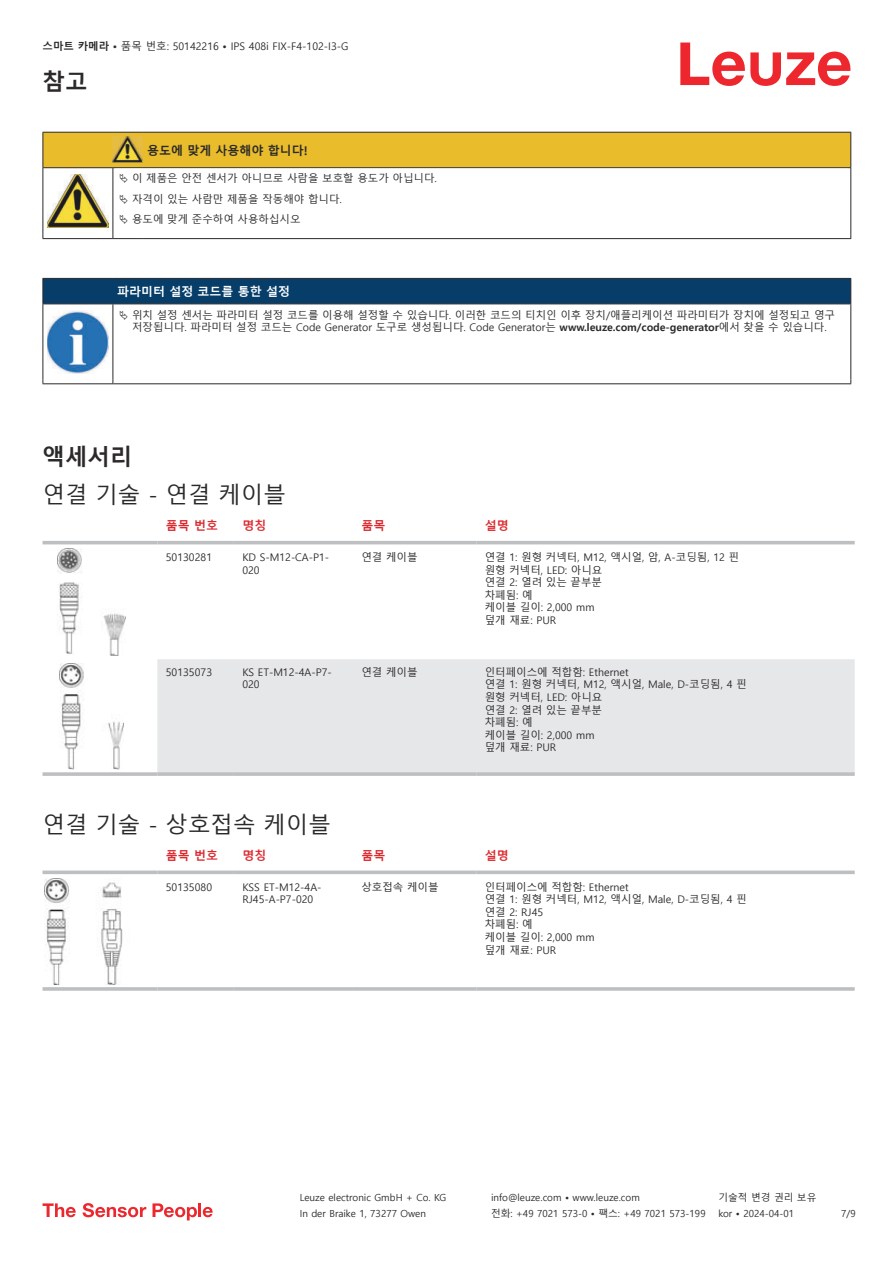
<style>
.page{position:relative;width:893px;height:1263px;background:#fff}
.page>*{position:absolute;margin:0;border:0;box-sizing:border-box;transform-origin:0 0}
.t1{font:22.5px "Malgun Gothic";color:#2b292a}
.t2{font:700 22.5px "Malgun Gothic";color:#2b292a}
.t3{font:700 12px "Malgun Gothic";color:#db2a30}
.t4{font:700 12px "Malgun Gothic";color:#2b292a}
.t5{font:700 12px "Malgun Gothic";color:#fff}
.t6{font:10.5px/12.6px "Malgun Gothic";color:#2b292a}
.t7{font:9.75px "Malgun Gothic";color:#2b292a}
.s1{font-weight:700}
</style>
<div class="page">
<svg style="left:680px;top:43px;width:170px;height:43px"></svg>
<svg style="left:43px;top:544px;width:812px;height:112px"></svg>
<div style="left:157px;top:659px;width:698px;height:113px;background:#e6e7e9"></div>
<hr style="left:43px;top:541px;width:114px;height:3px;background:#bdbfc1">
<hr style="left:157px;top:541px;width:77px;height:3px;background:#bdbfc1">
<hr style="left:234px;top:541px;width:119px;height:3px;background:#bdbfc1">
<hr style="left:353px;top:541px;width:123px;height:3px;background:#bdbfc1">
<hr style="left:476px;top:541px;width:379px;height:3px;background:#bdbfc1">
<svg style="left:43px;top:772px;width:114px;height:4px"></svg>
<hr style="left:157px;top:772px;width:77px;height:4px;background:#c4c6c8">
<hr style="left:234px;top:772px;width:119px;height:4px;background:#bdbfc1">
<hr style="left:353px;top:772px;width:123px;height:4px;background:#bdbfc1">
<hr style="left:476px;top:772px;width:379px;height:4px;background:#c4c6c8">
<img style="left:57px;top:549px;width:68px;height:106px">
<img style="left:59px;top:663px;width:65px;height:107px">
<svg style="left:43px;top:870px;width:114px;height:4px"></svg>
<svg style="left:157px;top:870px;width:77px;height:4px"></svg>
<svg style="left:234px;top:870px;width:119px;height:4px"></svg>
<svg style="left:353px;top:870px;width:123px;height:4px"></svg>
<svg style="left:476px;top:870px;width:379px;height:4px;background:#c6c7c9"></svg>
<hr style="left:43px;top:987px;width:114px;height:4px;background:#bdbfc1">
<hr style="left:157px;top:987px;width:77px;height:4px;background:#c7c9cb">
<hr style="left:234px;top:987px;width:119px;height:4px;background:#bdbfc1">
<hr style="left:353px;top:987px;width:123px;height:4px;background:#bdbfc1">
<hr style="left:476px;top:987px;width:379px;height:4px;background:#c7c9cb">
<img style="left:45px;top:878px;width:78px;height:107px">
<svg style="left:43px;top:1203px;width:33px;height:14px"></svg>
<svg style="left:83px;top:1203px;width:63px;height:14px"></svg>
<svg style="left:153px;top:1203px;width:44px;height:17px"></svg>
<hr style="left:198px;top:1203px;width:3px;height:14px;background:#ed272d">
<svg style="left:203px;top:1207px;width:10px;height:10px"></svg>
<hr style="left:43px;top:238px;width:70px;height:1px;background:#2b292a">
<hr style="left:113px;top:238px;width:30px;height:1px;background:#2b292a">
<hr style="left:143px;top:238px;width:708px;height:1px;background:#2b292a">
<hr style="left:43px;top:304px;width:70px;height:1px;background:#2b292a">
<svg style="left:43px;top:278px;width:808px;height:26px;background:#093c65"></svg>
<hr style="left:113px;top:304px;width:738px;height:1px;background:#2b292a">
<hr style="left:43px;top:304px;width:1px;height:75px;background:#2b292a">
<hr style="left:113px;top:304px;width:1px;height:75px;background:#2b292a">
<hr style="left:850px;top:304px;width:1px;height:75px;background:#2b292a">
<hr style="left:43px;top:383px;width:70px;height:1px;background:#2b292a">
<hr style="left:113px;top:383px;width:738px;height:1px;background:#2b292a">
<img style="left:47px;top:310px;width:61px;height:63px">
<svg style="left:43px;top:132px;width:808px;height:106px"></svg>
<p class="t6" style="left:43px;top:40px;width:308px"><span class="s1">스마트 카메라 •</span> 품목 번호: 50142216 <span class="s1">•</span> IPS 408i FIX-F4-102-I3-G</p>
<h1 class="t2" style="left:43px;top:69px;width:46px">참고</h1>
<p class="t4" style="left:147px;top:144px;width:162px">용도에 맞게 사용해야 합니다!</p>
<p class="t6" style="left:132px;top:169px;width:306px;line-height:20.2px">이 제품은 안전 센서가 아니므로 사람을 보호할 용도가 아닙니다. 자격이 있는 사람만 제품을 작동해야 합니다.<br>용도에 맞게 준수하여 사용하십시오</p>
<p class="t5" style="left:117px;top:285px;width:174px">파라미터 설정 코드를 통한 설정</p>
<p class="t6" style="left:132px;top:309px;width:704px">위치 설정 센서는 파라미터 설정 코드를 이용해 설정할 수 있습니다. 이러한 코드의 티치인 이후 장치/애플리케이션 파라미터가 장치에 설정되고 영구 저장됩니다. 파라미터 설정 코드는 Code Generator 도구로 생성됩니다. Code Generator는 <span class="s1">www.leuze.com/code-generator</span>에서 찾을 수 있습니다.</p>
<h1 class="t2" style="left:43px;top:443px;width:91px">액세서리</h1>
<h1 class="t1" style="left:43px;top:482px;width:245px">연결 기술 - 연결 케이블</h1>
<p class="t3" style="left:166px;top:519px;width:54px">품목 번호</p>
<p class="t3" style="left:242px;top:519px;width:25px">명칭</p>
<p class="t3" style="left:361px;top:519px;width:25px">품목</p>
<p class="t3" style="left:485px;top:519px;width:25px">설명</p>
<p class="t6" style="left:166px;top:551px;width:48px">50130281</p>
<p class="t6" style="left:242px;top:551px;width:88px">KD S-M12-CA-P1-<br>020</p>
<p class="t6" style="left:361px;top:551px;width:58px">연결 케이블</p>
<p class="t6" style="left:485px;top:551px;width:256px">연결 1: 원형 커넥터, M12, 액시얼, 암, A-코딩됨, 12 핀 원형 커넥터, LED: 아니요<br>연결 2: 열려 있는 끝부분<br>차폐됨: 예<br>케이블 길이: 2,000 mm<br>덮개 재료: PUR</p>
<p class="t6" style="left:166px;top:666px;width:48px">50135073</p>
<p class="t6" style="left:242px;top:666px;width:91px">KS ET-M12-4A-P7-<br>020</p>
<p class="t6" style="left:361px;top:666px;width:58px">연결 케이블</p>
<p class="t6" style="left:485px;top:666px;width:263px">인터페이스에 적합함: Ethernet<br>연결 1: 원형 커넥터, M12, 액시얼, Male, D-코딩됨, 4 핀 원형 커넥터, LED: 아니요<br>연결 2: 열려 있는 끝부분<br>차폐됨: 예<br>케이블 길이: 2,000 mm<br>덮개 재료: PUR</p>
<h1 class="t1" style="left:43px;top:812px;width:290px">연결 기술 - 상호접속 케이블</h1>
<p class="t3" style="left:166px;top:848px;width:54px">품목 번호</p>
<p class="t3" style="left:242px;top:848px;width:25px">명칭</p>
<p class="t3" style="left:361px;top:848px;width:25px">품목</p>
<p class="t3" style="left:485px;top:848px;width:25px">설명</p>
<p class="t6" style="left:166px;top:881px;width:48px">50135080</p>
<p class="t6" style="left:242px;top:881px;width:81px">KSS ET-M12-4A-<br>RJ45-A-P7-020</p>
<p class="t6" style="left:361px;top:881px;width:79px">상호접속 케이블</p>
<p class="t6" style="left:485px;top:881px;width:263px">인터페이스에 적합함: Ethernet<br>연결 1: 원형 커넥터, M12, 액시얼, Male, D-코딩됨, 4 핀 연결 2: RJ45<br>차폐됨: 예<br>케이블 길이: 2,000 mm<br>덮개 재료: PUR</p>
<p class="t7" style="left:300px;top:1192px;width:148px">Leuze electronic GmbH + Co. KG</p>
<p class="t7" style="left:491px;top:1192px;width:150px">info@leuze.com • www.leuze.com</p>
<p class="t7" style="left:718px;top:1192px;width:100px">기술적 변경 권리 보유</p>
<p class="t7" style="left:300px;top:1208px;width:128px">In der Braike 1, 73277 Owen</p>
<p class="t7" style="left:491px;top:1208px;width:216px">전화: +49 7021 573-0 • 팩스: +49 7021 573-199</p>
<p class="t7" style="left:718px;top:1208px;width:77px">kor • 2024-04-01</p>
<p class="t7" style="left:841px;top:1208px;width:16px">7/9</p>
</div>
